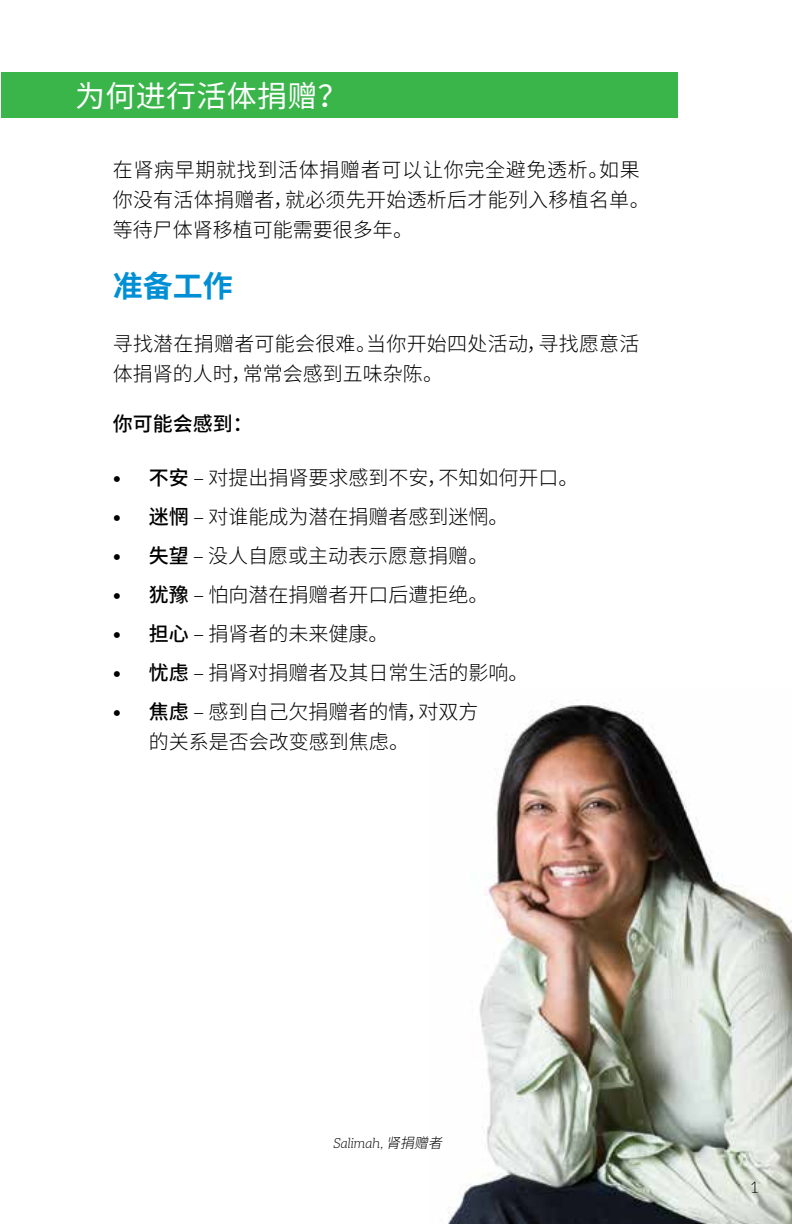
<style>
.page{position:relative;width:792px;height:1224px;background:#fff}
.page>*{position:absolute;margin:0;border:0;box-sizing:border-box;transform-origin:0 0}
.t1{font:30px "Source Han Sans CN";letter-spacing:.01em;color:#fff}
.t2{font:700 30px "Source Han Sans CN";color:#008fd5}
.t3{font:300 20px/30px "Source Han Sans CN";color:#000}
.t4{font:500 20px "Source Han Sans CN";color:#000}
.t5{font:300 16px "Aleo";color:#000}
.t6{font:italic 300 14px "Aleo";color:#000}
.s1{font-family:"Aleo"}
.s2{font-weight:500}
.s3{font-family:"Source Han Sans CN"}
</style>
<div class="page">
<img style="left:447px;top:701px;width:345px;height:523px">
<div style="left:1px;top:72px;width:676px;height:45px;background:#39b54a"></div>
<h1 class="t1" style="left:75px;top:79px;width:274px">为何进行活体捐赠？</h1>
<p class="t3" style="left:113px;top:155px;width:538px">在肾病早期就找到活体捐赠者可以让你完全避免透析。如果你没有活体捐赠者，就必须先开始透析后才能列入移植名单。等待尸体肾移植可能需要很多年。</p>
<h1 class="t2" style="left:113px;top:269px;width:121px">准备工作</h1>
<p class="t3" style="left:113px;top:329px;width:528px">寻找潜在捐赠者可能会很难。当你开始四处活动，寻找愿意活体捐肾的人时，常常会感到五味杂陈。</p>
<p class="t4" style="left:113px;top:412px;width:141px">你可能会感到：</p>
<p class="t3" style="left:113px;top:463px;width:467px"><span class="s1">•</span> <span class="s2">不安</span> – 对提出捐肾要求感到不安，不知如何开口。</p>
<p class="t3" style="left:113px;top:502px;width:397px"><span class="s1">•</span> <span class="s2">迷惘</span> – 对谁能成为潜在捐赠者感到迷惘。</p>
<p class="t3" style="left:113px;top:541px;width:377px"><span class="s1">•</span> <span class="s2">失望</span> – 没人自愿或主动表示愿意捐赠。</p>
<p class="t3" style="left:113px;top:580px;width:377px"><span class="s1">•</span> <span class="s2">犹豫</span> – 怕向潜在捐赠者开口后遭拒绝。</p>
<p class="t3" style="left:113px;top:619px;width:277px"><span class="s1">•</span> <span class="s2">担心</span> – 捐肾者的未来健康。</p>
<p class="t3" style="left:113px;top:658px;width:417px"><span class="s1">•</span> <span class="s2">忧虑</span> – 捐肾对捐赠者及其日常生活的影响。</p>
<p class="t3" style="left:149px;top:697px;width:331px;text-indent:-36px"><span class="s1">•</span> <span class="s2">焦虑</span> – 感到自己欠捐赠者的情，对双方的关系是否会改变感到焦虑。</p>
<p class="t6" style="left:334px;top:1136px;width:117px">Salimah, <span class="s3">肾捐赠者</span></p>
<p class="t5" style="left:751px;top:1179px;width:9px">1</p>
</div>
